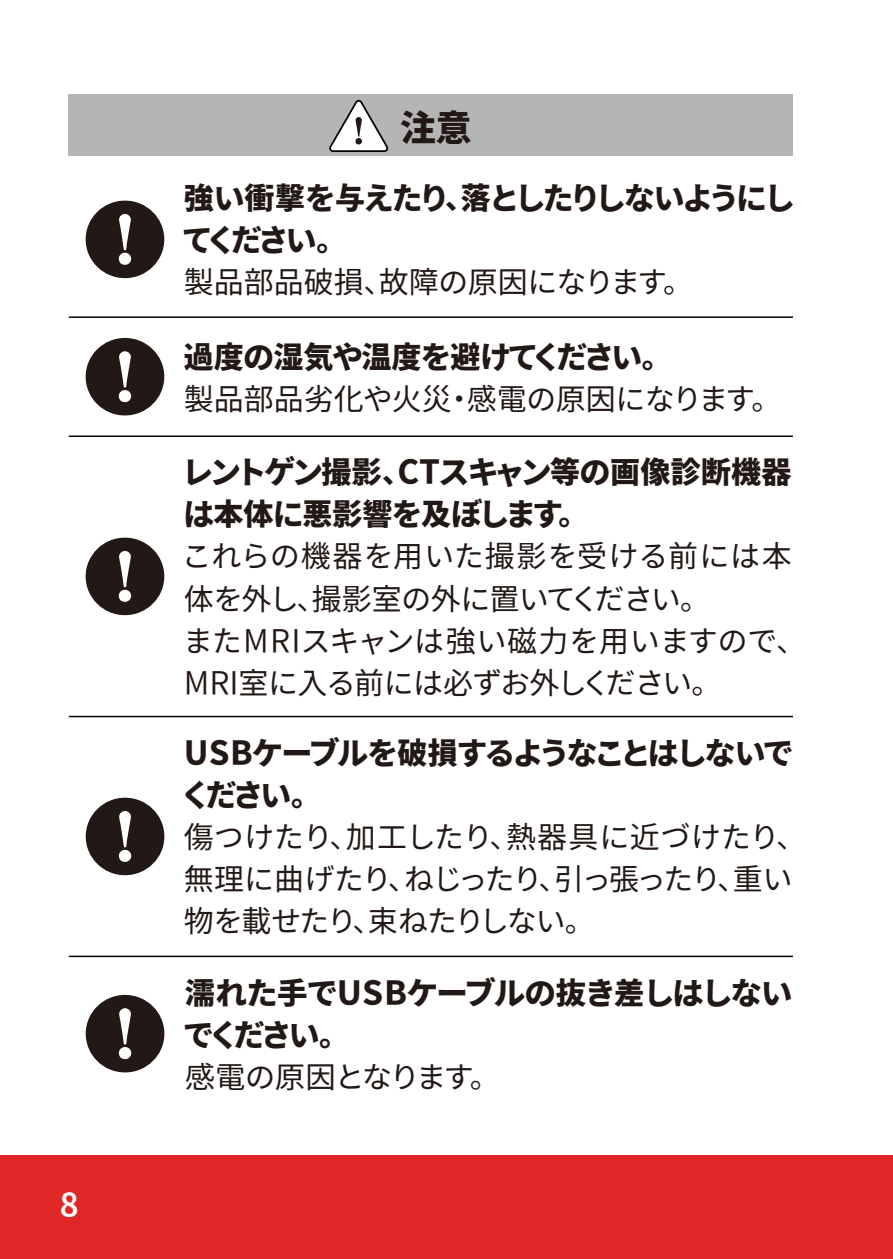
<style>
.page{position:relative;width:893px;height:1259px;background:#fff}
.page>*{position:absolute;margin:0;border:0;box-sizing:border-box;transform-origin:0 0}
.t1{font:35.7px "Gen Ei Gothic P H KL";color:#221815}
.t2{font:30px/42px "Gen Ei Gothic P H KL";letter-spacing:.01em;color:#221815}
.t3{font:30px/42px "Gen Ei Gothic P R";color:#221815;text-align:justify}
.t4{font:30px/42px "Gen Ei Gothic P R";letter-spacing:.05em;color:#221815}
.t5{font:30px "Gen Ei Gothic P B";color:#fff}
</style>
<div class="page">
<div style="left:0;top:1155px;width:893px;height:103px;background:#de2726"></div>
<div style="left:69px;top:95px;width:724px;height:61px;background:#b5b5b6"></div>
<svg style="left:329px;top:99px;width:59px;height:53px"></svg>
<hr style="left:69px;top:435px;width:724px;height:2px;background:#070002">
<hr style="left:69px;top:716px;width:724px;height:1px;background:#070002">
<hr style="left:69px;top:316px;width:724px;height:2px;background:#070002">
<div style="left:86px;top:201px;width:78px;height:77px;background:#221815;border-radius:50%"></div>
<svg style="left:118px;top:214px;width:13px;height:51px"></svg>
<div style="left:86px;top:338px;width:78px;height:77px;background:#221815;border-radius:50%"></div>
<svg style="left:118px;top:351px;width:13px;height:52px"></svg>
<div style="left:86px;top:537px;width:78px;height:78px;background:#221815;border-radius:50%"></div>
<svg style="left:118px;top:551px;width:13px;height:51px"></svg>
<div style="left:86px;top:797px;width:78px;height:78px;background:#221815;border-radius:50%"></div>
<svg style="left:118px;top:811px;width:13px;height:51px"></svg>
<hr style="left:69px;top:955px;width:724px;height:2px;background:#070002">
<div style="left:86px;top:995px;width:78px;height:77px;background:#221815;border-radius:50%"></div>
<svg style="left:118px;top:1008px;width:13px;height:52px"></svg>
<p class="t5" style="left:60px;top:1182px;width:20px">8</p>
<p class="t1" style="left:400px;top:101px;width:73px">注意</p>
<p class="t2" style="left:184px;top:176px;width:610px">強い衝撃を与えたり、落としたりしないようにしてください。</p>
<p class="t3" style="left:184px;top:260px;width:496px">製品部品破損、故障の原因になります。</p>
<p class="t2" style="left:184px;top:335px;width:474px">過度の湿気や温度を避けてください。</p>
<p class="t3" style="left:184px;top:377px;width:584px">製品部品劣化や火災・感電の原因になります。</p>
<p class="t2" style="left:184px;top:451px;width:609px">レントゲン撮影、CTスキャン等の画像診断機器は本体に悪影響を及ぼします。</p>
<p class="t4" style="left:184px;top:535px;width:609px">これらの機器を用いた撮影を受ける前には本体を外し、撮影室の外に置いてください。<br>またMRIスキャンは強い磁力を用いますので、<br>MRI室に入る前には必ずお外しください。</p>
<p class="t2" style="left:184px;top:731px;width:609px">USBケーブルを破損するようなことはしないでください。</p>
<p class="t3" style="left:184px;top:815px;width:609px">傷つけたり、加工したり、熱器具に近づけたり、無理に曲げたり、ねじったり、引っ張ったり、重い物を載せたり、束ねたりしない。</p>
<p class="t2" style="left:185px;top:971px;width:609px">濡れた手でUSBケーブルの抜き差しはしないでください。</p>
<p class="t3" style="left:185px;top:1055px;width:301px">感電の原因となります。</p>
</div>
